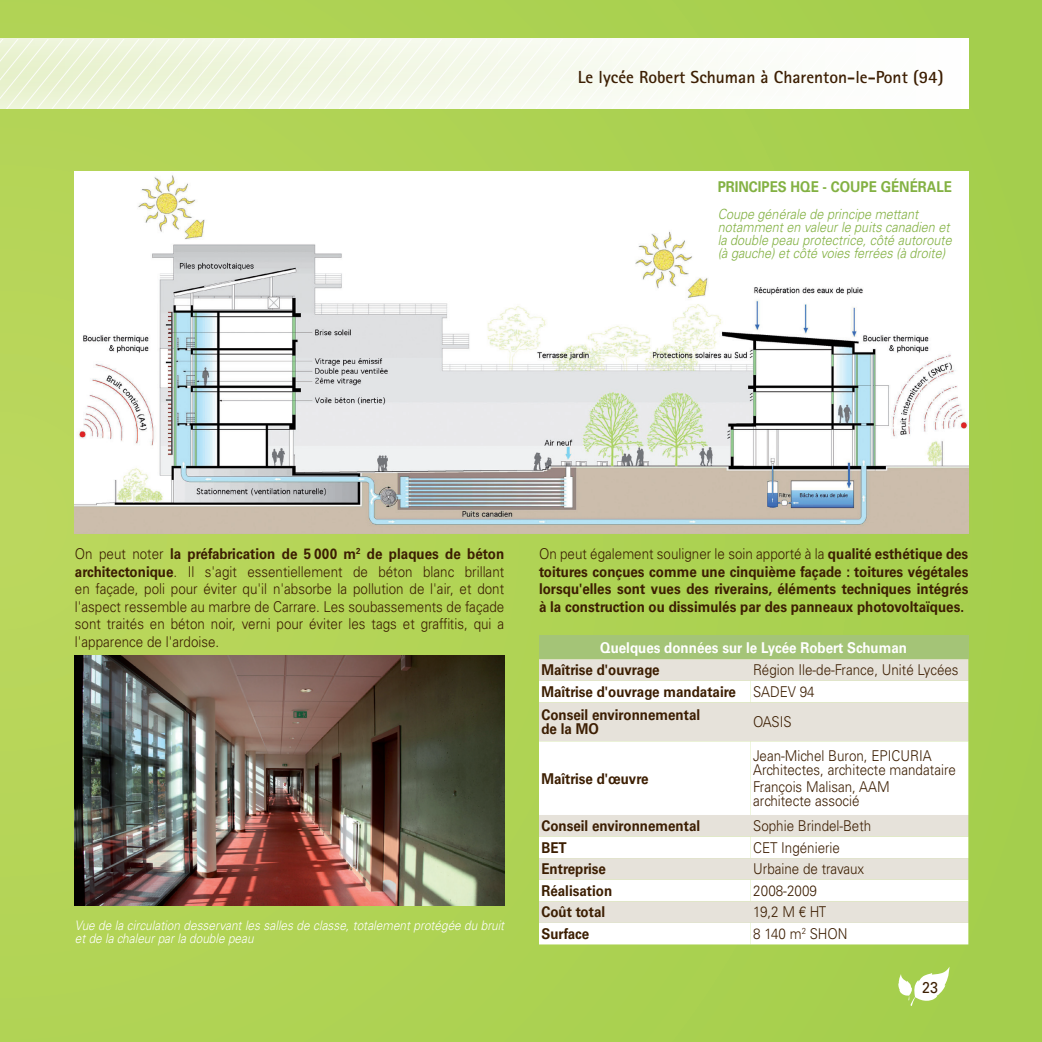
<style>
.page{position:relative;width:1042px;height:1042px;background:#fff}
.page>*{position:absolute;margin:0;border:0;box-sizing:border-box;transform-origin:0 0}
.t1{font:700 17.5px "Rotis Sans Serif";color:#3c1e02}
.t2{font:15.75px "Univers LT Std";color:#3c1e02;scale:.9 1}
.t3{font:300 14.88px/17.5px "Univers LT Std";color:#3c1e02;scale:.9 1}
.t4{font:700 14.88px/17.5px "Univers LT Std";color:#3c1e02;text-align:justify;scale:.9 1}
.t5{font:700 14.88px "Univers LT Std";color:#fff;scale:.9 1}
.t6{font:700 14.88px "Univers LT Std";color:#83b143;scale:.9 1}
.t7{font:italic 300 14px/13.1px "Univers LT Std";color:#83b143;scale:.9 1}
.t8{font:italic 300 13.12px/13.1px "Univers LT Std";color:#fff;scale:.9 1}
.s1{font-weight:700}
.s2{font-weight:300}
</style>
<div class="page">
<div style="left:0;top:0;width:1041px;height:1041px;background:#afd354"></div>
<img style="left:75px;top:171px;width:893px;height:362px">
<img style="left:75px;top:655px;width:429px;height:250px">
<svg style="left:898px;top:967px;width:51px;height:38px"></svg>
<div style="left:539px;top:635px;width:429px;height:24px;background:#a4c477"></div>
<div style="left:539px;top:659px;width:429px;height:21px;background:#e6e2da"></div>
<svg style="left:539px;top:680px;width:211px;height:264px;background:#f4f3ef"></svg>
<svg style="left:750px;top:680px;width:218px;height:264px;background:#f4f3ef"></svg>
<svg style="left:0;top:0;width:968px;height:109px"></svg>
<p class="t1" style="left:577px;top:66px;width:367px">Le lycée Robert Schuman à Charenton-le-Pont (94)</p>
<p class="t6" style="left:717px;top:178px;width:262px">PRINCIPES HQE - COUPE GÉNÉRALE</p>
<p class="t7" style="left:717px;top:208px;width:261px">Coupe générale de principe mettant notamment en valeur le puits canadien et la double peau protectrice, côté autoroute (à gauche) et côté voies ferrées (à droite)</p>
<p class="t3" style="left:75px;top:545px;width:478px;text-align:justify">On peut noter <span class="s1">la préfabrication de 5 000 m</span><sup>2</sup> <span class="s1">de plaques de béton architectonique</span>. Il s'agit essentiellement de béton blanc brillant en façade, poli pour éviter qu'il n'absorbe la pollution de l'air, et dont l'aspect ressemble au marbre de Carrare. Les soubassements de façade sont traités en béton noir, verni pour éviter les tags et graffitis, qui a l'apparence de l'ardoise.</p>
<p class="t4" style="left:539px;top:545px;width:478px"><span class="s2">On peut également souligner le soin apporté à la</span> qualité esthétique des toitures conçues comme une cinquième façade : toitures végétales lorsqu'elles sont vues des riverains, éléments techniques intégrés à la construction ou dissimulés par des panneaux photovoltaïques.</p>
<p class="t5" style="left:600px;top:639px;width:342px">Quelques données sur le Lycée Robert Schuman</p>
<p class="t4" style="left:541px;top:661px;width:133px">Maîtrise d'ouvrage</p>
<p class="t3" style="left:541px;top:659px;width:465px;line-height:21.5px;text-indent:212px">Région Ile-de-France, Unité Lycées<br><span class="s1">Maîtrise d'ouvrage mandataire</span> SADEV 94</p>
<p class="t4" style="left:541px;top:708px;width:178px;line-height:14px">Conseil environnemental de la MO</p>
<p class="t3" style="left:753px;top:713px;width:44px">OASIS</p>
<p class="t4" style="left:541px;top:769px;width:121px">Maîtrise d'œuvre</p>
<p class="t3" style="left:753px;top:748px;width:227px;line-height:14px">Jean-Michel Buron, EPICURIA<br>Architectes, architecte mandataire</p>
<p class="t3" style="left:753px;top:780px;width:153px;line-height:14px">François Malisan, AAM architecte associé</p>
<p class="t8" style="left:75px;top:918px;width:478px">Vue de la circulation desservant les salles de classe, totalement protégée du bruit et de la chaleur par la double peau</p>
<p class="t4" style="left:541px;top:817px;width:178px">Conseil environnemental</p>
<p class="t3" style="left:753px;top:817px;width:133px">Sophie Brindel-Beth</p>
<p class="t4" style="left:541px;top:838px;width:30px">BET</p>
<p class="t3" style="left:753px;top:838px;width:98px">CET Ingénierie</p>
<p class="t4" style="left:541px;top:860px;width:73px">Entreprise</p>
<p class="t3" style="left:753px;top:860px;width:125px">Urbaine de travaux</p>
<p class="t4" style="left:541px;top:882px;width:80px">Réalisation</p>
<p class="t3" style="left:753px;top:881px;width:72px">2008-2009</p>
<p class="t4" style="left:541px;top:903px;width:72px">Coût total</p>
<p class="t3" style="left:753px;top:903px;width:83px">19,2 M € HT</p>
<p class="t4" style="left:541px;top:925px;width:55px">Surface</p>
<p class="t3" style="left:753px;top:925px;width:106px">8 140 m<sup>2</sup> SHON</p>
<p class="t2" style="left:922px;top:978px;width:19px">23</p>
</div>
